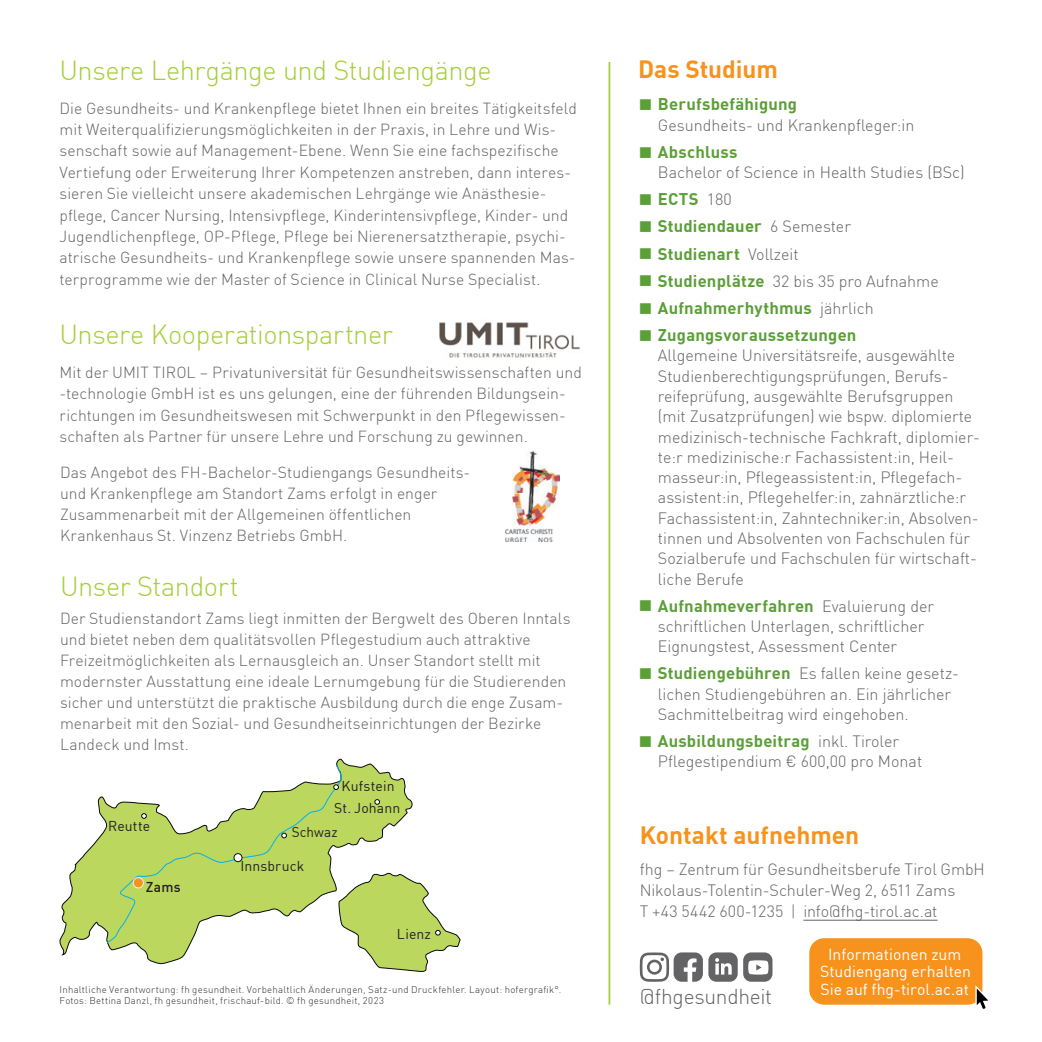
<style>
.page{position:relative;width:1042px;height:1042px;background:#fff}
.page>*{position:absolute;margin:0;border:0;box-sizing:border-box;transform-origin:0 0}
.t1{font:300 27.12px "DINOT";letter-spacing:-.015em;color:#a6ce39}
.Zusammenfassung_h1{font:700 24.5px "DINOT";color:#f7931d}
.Impressum{font:300 21px "DINOT";letter-spacing:-.015em;color:#636366}
.t2{font:700 16.62px "DINOT";letter-spacing:.01em;color:#5b9f37}
.Kontakt{font:300 16.1px/20.3px "DINOT";color:#636366}
.t3{font:300 15.75px/21.3px "DINOT";letter-spacing:.005em;color:#636366}
.t4{font:15.75px/17.5px "DINOT";color:#fff;text-align:center}
.Standort{font:14px "DINOT";letter-spacing:.01em;color:#231f20}
.Standort-2{font:14px "DINOT";letter-spacing:.01em;color:#231f20;scale:.96 1}
.Standort-3{font:500 14px "DINOT";color:#231f20}
.Impressum-2{font:300 9.62px/11px "DINOT";letter-spacing:.03em;color:#312f30}
.s1{font-weight:300;font-size:16.1px;color:#636366}
.s2{font-weight:700;font-size:16.62px;color:#5b9f37}
</style>
<div class="page">
<img style="left:440px;top:322px;width:140px;height:36px">
<hr style="left:608px;top:62px;width:2px;height:942px;background:#a6ce39">
<svg style="left:59px;top:758px;width:313px;height:198px"></svg>
<svg style="left:106px;top:764px;width:355px;height:208px"></svg>
<div style="left:133px;top:877px;width:10px;height:11px;background:#f7931d;border-radius:50%"></div>
<div style="left:133px;top:877px;width:11px;height:11px;border:1px solid #eff5dc;border-radius:50%"></div>
<img style="left:505px;top:451px;width:54px;height:91px">
<hr style="left:803px;top:920px;width:134px;height:1px;background:#636366">
<div style="left:809px;top:938px;width:173px;height:66px;background:#f7931d;border-radius:15px"></div>
<svg style="left:975px;top:985px;width:14px;height:24px"></svg>
<svg style="left:640px;top:952px;width:132px;height:30px"></svg>
<p class="t1" style="left:60px;top:50px;width:433px">Unsere Lehrgänge und Studiengänge</p>
<p class="t3" style="left:60px;top:96px;width:519px">Die Gesundheits- und Krankenpflege bietet Ihnen ein breites Tätigkeitsfeld mit Weiterqualifizierungsmöglichkeiten in der Praxis, in Lehre und Wis&shy;senschaft sowie auf Management-Ebene. Wenn Sie eine fachspezifische Vertiefung oder Erweiterung Ihrer Kompetenzen anstreben, dann interes&shy;sieren Sie vielleicht unsere akademischen Lehrgänge wie Anästhesie&shy;pflege, Cancer Nursing, Intensivpflege, Kinderintensivpflege, Kinder- und Jugendlichenpflege, OP-Pflege, Pflege bei Nierenersatztherapie, psychi&shy;atrische Gesundheits- und Krankenpflege sowie unsere spannenden Mas&shy;terprogramme wie der Master of Science in Clinical Nurse Specialist.</p>
<p class="t1" style="left:60px;top:314px;width:335px">Unsere Kooperationspartner</p>
<p class="t3" style="left:60px;top:360px;width:524px">Mit der UMIT TIROL – Privatuniversität für Gesundheitswissenschaften und -technologie GmbH ist es uns gelungen, eine der führenden Bildungsein&shy;richtungen im Gesundheitswesen mit Schwerpunkt in den Pflegewissen&shy;schaften als Partner für unsere Lehre und Forschung zu gewinnen.</p>
<p class="t3" style="left:60px;top:460px;width:412px">Das Angebot des FH-Bachelor-Studiengangs Gesundheits&shy;und Krankenpflege am Standort Zams erfolgt in enger Zusammenarbeit mit der Allgemeinen öffentlichen Krankenhaus St. Vinzenz Betriebs GmbH.</p>
<p class="t1" style="left:60px;top:565px;width:180px">Unser Standort</p>
<p class="t3" style="left:60px;top:607px;width:512px">Der Studienstandort Zams liegt inmitten der Bergwelt des Oberen Inntals und bietet neben dem qualitätsvollen Pflegestudium auch attraktive Freizeitmöglichkeiten als Lernausgleich an. Unser Standort stellt mit modernster Ausstattung eine ideale Lernumgebung für die Studierenden sicher und unterstützt die praktische Ausbildung durch die enge Zusam&shy;menarbeit mit den Sozial- und Gesundheitseinrichtungen der Bezirke Landeck und Imst.</p>
<p class="Standort" style="left:342px;top:776px;width:54px">Kufstein</p>
<p class="Standort" style="left:108px;top:815px;width:43px">Reutte</p>
<p class="Standort-3" style="left:146px;top:876px;width:36px">Zams</p>
<p class="Standort" style="left:334px;top:797px;width:68px">St. Johann</p>
<p class="Standort-2" style="left:292px;top:821px;width:49px">Schwaz</p>
<p class="Standort" style="left:240px;top:855px;width:65px">Innsbruck</p>
<p class="Standort" style="left:397px;top:923px;width:36px">Lienz</p>
<p class="Impressum-2" style="left:60px;top:983px;width:503px">Inhaltliche Verantwortung: fh gesundheit. Vorbehaltlich Änderungen, Satz-und Druckfehler. Layout: hofergrafik°.<br>Fotos: Bettina Danzl, fh gesundheit, frischauf-bild. © fh gesundheit, 2023</p>
<p class="Zusammenfassung_h1" style="left:638px;top:50px;width:141px">Das Studium</p>
<p class="t2" style="left:638px;top:91px;width:160px"><sub>#</sub> Berufsbefähigung</p>
<p class="Kontakt" style="left:658px;top:113px;width:258px">Gesundheits- und Krankenpfleger:in</p>
<p class="t2" style="left:638px;top:139px;width:101px"><sub>#</sub> Abschluss</p>
<p class="Kontakt" style="left:658px;top:161px;width:308px">Bachelor of Science in Health Studies (BSc)</p>
<p class="t2" style="left:638px;top:186px;width:95px"><sub>#</sub> ECTS <span class="s1">180</span></p>
<p class="t2" style="left:638px;top:213px;width:214px"><sub>#</sub> Studiendauer <span class="s1">6 Semester</span></p>
<p class="t2" style="left:638px;top:241px;width:162px"><sub>#</sub> Studienart <span class="s1">Vollzeit</span></p>
<p class="Kontakt" style="left:638px;top:269px;width:302px"><sub>#</sub> <span class="s2">Studienplätze</span> 32 bis 35 pro Aufnahme</p>
<p class="t2" style="left:638px;top:295px;width:237px"><sub>#</sub> Aufnahmerhythmus <span class="s1">jährlich</span></p>
<p class="t2" style="left:638px;top:322px;width:220px"><sub>#</sub> Zugangsvoraussetzungen</p>
<p class="Kontakt" style="left:658px;top:344px;width:323px">Allgemeine Universitätsreife, ausgewählte Studienberechtigungsprüfungen, Berufs&shy;reifeprüfung, ausgewählte Berufsgruppen (mit Zusatzprüfungen) wie bspw. diplomierte medizinisch-technische Fachkraft, diplomier&shy;te:r medizinische:r Fachassistent:in, Heil&shy;masseur:in, Pflegeassistent:in, Pflegefach&shy;assistent:in, Pflegehelfer:in, zahnärztliche:r Fachassistent:in, Zahntechniker:in, Absolven&shy;tinnen und Absolventen von Fachschulen für Sozialberufe und Fachschulen für wirtschaft&shy;liche Berufe</p>
<p class="t2" style="left:638px;top:593px;width:297px"><sub>#</sub> Aufnahmeverfahren <span class="s1">Evaluierung der</span></p>
<p class="Kontakt" style="left:658px;top:615px;width:268px">schriftlichen Unterlagen, schriftlicher<br>Eignungstest, Assessment Center</p>
<p class="Kontakt" style="left:658px;top:662px;width:302px;text-indent:-20px"><sub>#</sub> <span class="s2">Studiengebühren</span> Es fallen keine gesetz&shy;lichen Studiengebühren an. Ein jährlicher<br>Sachmittelbeitrag wird eingehoben.</p>
<p class="t2" style="left:638px;top:728px;width:262px"><sub>#</sub> Ausbildungsbeitrag <span class="s1">inkl. Tiroler</span></p>
<p class="Kontakt" style="left:658px;top:750px;width:266px">Pflegestipendium € 600,00 pro Monat</p>
<p class="Zusammenfassung_h1" style="left:640px;top:816px;width:221px">Kontakt aufnehmen</p>
<p class="Kontakt" style="left:640px;top:857px;width:347px;line-height:21px">fhg – Zentrum für Gesundheitsberufe Tirol GmbH<br>Nikolaus-Tolentin-Schuler-Weg 2, 6511 Zams<br>T +43 5442 600-1235 | info@fhg-tirol.ac.at</p>
<p class="t4" style="left:820px;top:944px;width:152px">Informationen zum<br>Studiengang erhalten<br>Sie auf fhg-tirol.ac.at</p>
<p class="Impressum" style="left:640px;top:981px;width:134px">@fhgesundheit</p>
</div>
